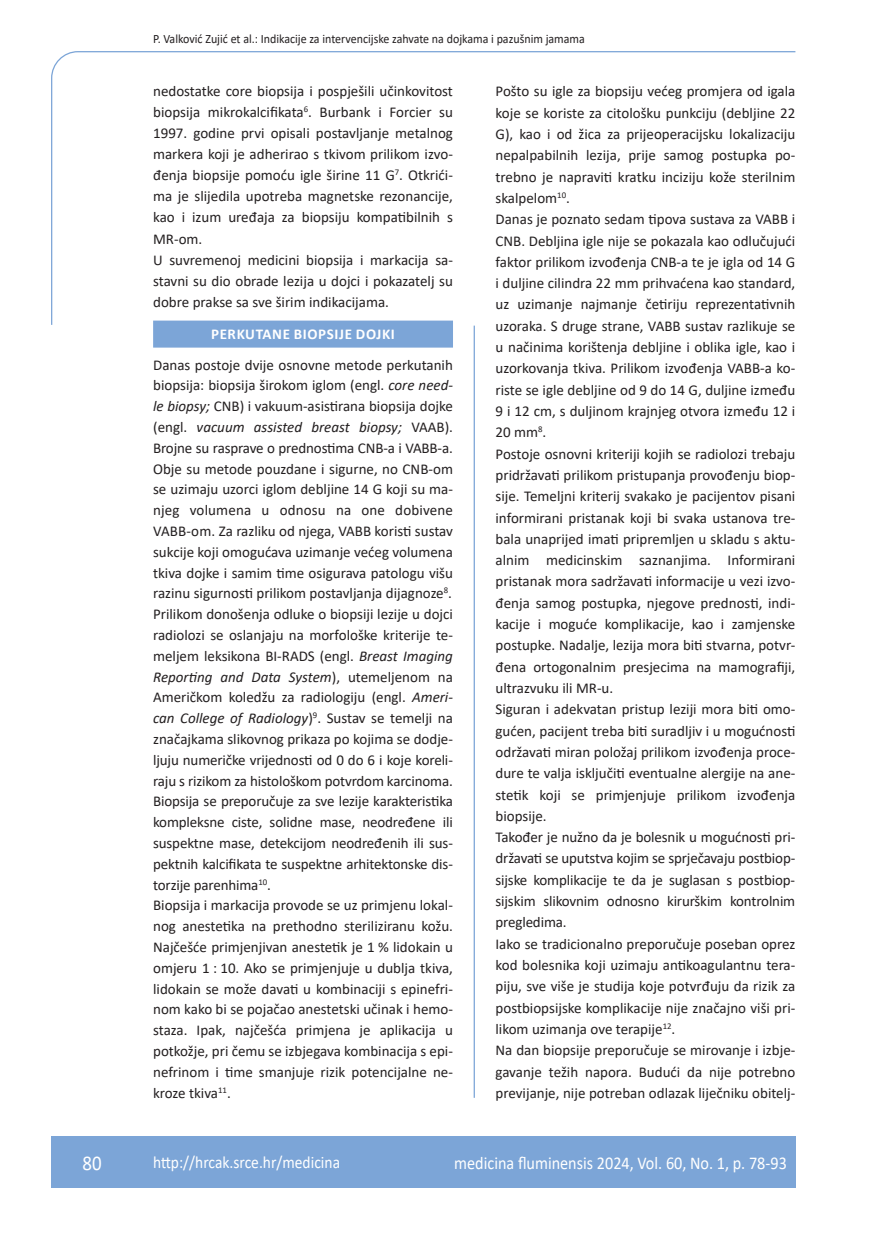
<style>
.page{position:relative;width:872px;height:1234px;background:#fff}
.page>*{position:absolute;margin:0;border:0;box-sizing:border-box;transform-origin:0 0}
.t1{font:21px "Calibri";color:#fff;scale:.9 1}
.t2{font:18px "Calibri";color:#fff;scale:.9 1}
.t3{font:17.25px "Calibri";color:#fff;scale:.9 1}
.osnovni_tekst{font:15px/21.3px "Calibri";color:#231f20;text-align:justify}
.naslov_ruler{font:700 15px "Calibri";letter-spacing:.04em;color:#fff}
.glava{font:12.75px "Calibri";color:#231f20;scale:.94 1}
.s1{font-style:italic}
</style>
<div class="page">
<svg style="left:51px;top:51px;width:745px;height:274px"></svg>
<hr style="left:473px;top:325px;width:2px;height:772px;background:#7ca5d7">
<div style="left:51px;top:1135px;width:744px;height:51px;background:#7ca5d7"></div>
<div style="left:153px;top:320px;width:300px;height:27px;background:#7ca5d7"></div>
<p class="glava" style="left:153px;top:29px;width:461px">P. Valković Zujić et al.: Indikacije za intervencijske zahvate na dojkama i pazušnim jamama</p>
<p class="osnovni_tekst" style="left:153px;top:80px;width:301px">nedostatke core biopsija i pospješili učinkovitost biopsija mikrokalcifikata<sup>6</sup>. Burbank i Forcier su 1997. godine prvi opisali postavljanje metalnog markera koji je adherirao s tkivom prilikom izvo&shy;đenja biopsije pomoću igle širine 11 G<sup>7</sup>. Otkrići&shy;ma je slijedila upotreba magnetske rezonancije, kao i izum uređaja za biopsiju kompatibilnih s MR-om.</p>
<p class="osnovni_tekst" style="left:153px;top:248px;width:301px">U suvremenoj medicini biopsija i markacija sa&shy;stavni su dio obrade lezija u dojci i pokazatelj su dobre prakse sa sve širim indikacijama.</p>
<p class="naslov_ruler" style="left:211px;top:324px;width:185px">PERKUTANE BIOPSIJE DOJKI</p>
<p class="osnovni_tekst" style="left:153px;top:354px;width:301px;line-height:20.9px">Danas postoje dvije osnovne metode perkutanih biopsija: biopsija širokom iglom (engl. <span class="s1">core need&shy;le biopsy;</span> CNB) i vakuum-asistirana biopsija dojke (engl. <span class="s1">vacuum assisted breast biopsy;</span> VAAB).<br>Brojne su rasprave o prednostima CNB-a i VABB-a.<br>Obje su metode pouzdane i sigurne, no CNB-om se uzimaju uzorci iglom debljine 14 G koji su ma&shy;njeg volumena u odnosu na one dobivene VABB-om. Za razliku od njega, VABB koristi sustav sukcije koji omogućava uzimanje većeg volumena tkiva dojke i samim time osigurava patologu višu razinu sigurnosti prilikom postavljanja dijagnoze<sup>8</sup>.</p>
<p class="osnovni_tekst" style="left:153px;top:603px;width:301px;line-height:20.9px">Prilikom donošenja odluke o biopsiji lezije u dojci radiolozi se oslanjaju na morfološke kriterije te&shy;meljem leksikona BI-RADS (engl. <span class="s1">Breast Imaging Reporting and Data System</span>), utemeljenom na Američkom koledžu za radiologiju (engl. <span class="s1">Ameri&shy;can College of Radiology</span>)<sup>9</sup>. Sustav se temelji na značajkama slikovnog prikaza po kojima se dodje&shy;ljuju numeričke vrijednosti od 0 do 6 i koje koreli&shy;raju s rizikom za histološkom potvrdom karcinoma.<br>Biopsija se preporučuje za sve lezije karakteristika kompleksne ciste, solidne mase, neodređene ili suspektne mase, detekcijom neodređenih ili sus&shy;pektnih kalcifikata te suspektne arhitektonske dis&shy;torzije parenhima<sup>10</sup>.</p>
<p class="osnovni_tekst" style="left:153px;top:894px;width:301px;line-height:20.9px">Biopsija i markacija provode se uz primjenu lokal&shy;nog anestetika na prethodno steriliziranu kožu.<br>Najčešće primjenjivan anestetik je 1 % lidokain u omjeru 1 : 10. Ako se primjenjuje u dublja tkiva, lidokain se može davati u kombinaciji s epinefri&shy;nom kako bi se pojačao anestetski učinak i hemo&shy;staza. Ipak, najčešća primjena je aplikacija u potkožje, pri čemu se izbjegava kombinacija s epi&shy;nefrinom i time smanjuje rizik potencijalne ne&shy;kroze tkiva<sup>11</sup>.</p>
<p class="osnovni_tekst" style="left:495px;top:80px;width:301px">Pošto su igle za biopsiju većeg promjera od igala koje se koriste za citološku punkciju (debljine 22<br>G), kao i od žica za prijeoperacijsku lokalizaciju nepalpabilnih lezija, prije samog postupka po&shy;trebno je napraviti kratku inciziju kože sterilnim skalpelom<sup>10</sup>.</p>
<p class="osnovni_tekst" style="left:495px;top:208px;width:301px">Danas je poznato sedam tipova sustava za VABB i CNB. Debljina igle nije se pokazala kao odlučujući faktor prilikom izvođenja CNB-a te je igla od 14 G i duljine cilindra 22 mm prihvaćena kao standard, uz uzimanje najmanje četiriju reprezentativnih uzoraka. S druge strane, VABB sustav razlikuje se u načinima korištenja debljine i oblika igle, kao i uzorkovanja tkiva. Prilikom izvođenja VABB-a ko&shy;riste se igle debljine od 9 do 14 G, duljine između 9 i 12 cm, s duljinom krajnjeg otvora između 12 i 20 mm<sup>8</sup>.</p>
<p class="osnovni_tekst" style="left:495px;top:442px;width:301px">Postoje osnovni kriteriji kojih se radiolozi trebaju pridržavati prilikom pristupanja provođenju biop&shy;sije. Temeljni kriterij svakako je pacijentov pisani informirani pristanak koji bi svaka ustanova tre&shy;bala unaprijed imati pripremljen u skladu s aktu&shy;alnim medicinskim saznanjima. Informirani pristanak mora sadržavati informacije u vezi izvo&shy;đenja samog postupka, njegove prednosti, indi&shy;kacije i moguće komplikacije, kao i zamjenske postupke. Nadalje, lezija mora biti stvarna, potvr&shy;đena ortogonalnim presjecima na mamografiji, ultrazvuku ili MR-u.</p>
<p class="osnovni_tekst" style="left:495px;top:698px;width:301px">Siguran i adekvatan pristup leziji mora biti omo&shy;gućen, pacijent treba biti suradljiv i u mogućnosti održavati miran položaj prilikom izvođenja proce&shy;dure te valja isključiti eventualne alergije na ane&shy;stetik koji se primjenjuje prilikom izvođenja biopsije.</p>
<p class="osnovni_tekst" style="left:495px;top:826px;width:301px">Također je nužno da je bolesnik u mogućnosti pri&shy;državati se uputstva kojim se sprječavaju postbiop&shy;sijske komplikacije te da je suglasan s postbiop&shy;sijskim slikovnim odnosno kirurškim kontrolnim pregledima.</p>
<p class="osnovni_tekst" style="left:495px;top:932px;width:301px">Iako se tradicionalno preporučuje poseban oprez kod bolesnika koji uzimaju antikoagulantnu tera&shy;piju, sve više je studija koje potvrđuju da rizik za postbiopsijske komplikacije nije značajno viši pri&shy;likom uzimanja ove terapije<sup>12</sup>.</p>
<p class="osnovni_tekst" style="left:495px;top:1038px;width:301px">Na dan biopsije preporučuje se mirovanje i izbje&shy;gavanje težih napora. Budući da nije potrebno previjanje, nije potreban odlazak liječniku obitelj-</p>
<p class="t1" style="left:82px;top:1147px;width:23px">80</p>
<p class="t3" style="left:153px;top:1149px;width:209px">http://hrcak.srce.hr/medicina</p>
<p class="t2" style="left:454px;top:1149px;width:371px">medicina fluminensis 2024, Vol. 60, No. 1, p. 78-93</p>
</div>
